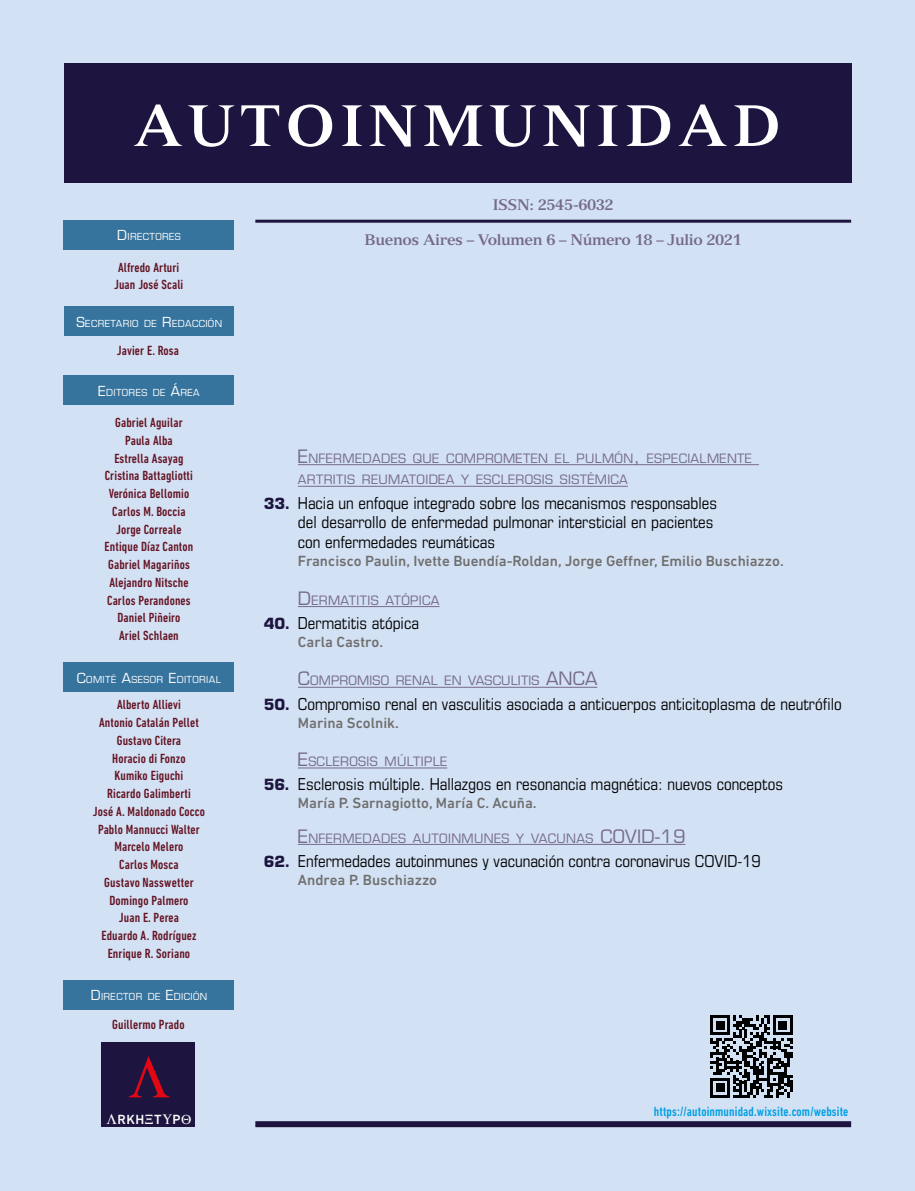
<style>
.page{position:relative;width:915px;height:1191px;background:#fff}
.page>*{position:absolute;margin:0;border:0;box-sizing:border-box;transform-origin:0 0}
.t1{font:700 57px "Versailles";letter-spacing:.1em;color:#fff}
.t2{font:18px "Eurostile";color:#766a8b}
.t3{font:condensed 16.5px/19.8px "Eurostile";color:#000}
.t4{font:500 15px "DIN Next LT Pro";color:#706f6f}
.t5{font:700 15px "Versailles";letter-spacing:-.03em;color:#766a8b}
.t6{font:500 condensed 13.5px/17.7px "DIN Next LT Pro";letter-spacing:.01em;color:#641423;text-align:center}
.t7{font:500 condensed 13.5px "DIN Next LT Pro";letter-spacing:.01em;color:#009fe3}
.t8{font:500 13.5px "DIN Next LT Pro";color:#fff}
.t9{font:13.5px "Eurostile";color:#fff}
.t10{font:12.6px/21.6px "Eurostile";letter-spacing:.03em;color:#766a8b}
.t11{font:9.45px "Eurostile";letter-spacing:.045em;color:#fff}
.s1{font-size:13.5px}
.s2{font-size:18px}
.s3{font-weight:700;font-stretch:normal;font-size:15px;color:#1d153f}
</style>
<div class="page">
<div style="left:0;top:0;width:914px;height:1191px;background:#d3e1f4"></div>
<div style="left:64px;top:64px;width:786px;height:119px;background:#1d153f"></div>
<hr style="left:255px;top:220px;width:595px;height:3px;background:#1d153f">
<hr style="left:298px;top:464px;width:460px;height:1px;background:#766a8b">
<hr style="left:298px;top:486px;width:329px;height:1px;background:#766a8b">
<hr style="left:298px;top:606px;width:141px;height:1px;background:#766a8b">
<hr style="left:298px;top:687px;width:299px;height:1px;background:#766a8b">
<hr style="left:298px;top:767px;width:149px;height:1px;background:#766a8b">
<hr style="left:298px;top:844px;width:387px;height:1px;background:#766a8b">
<div style="left:255px;top:1121px;width:595px;height:6px;background:#1d153f"></div>
<div style="left:64px;top:220px;width:170px;height:30px;background:#36739d"></div>
<div style="left:64px;top:980px;width:170px;height:30px;background:#36739d"></div>
<div style="left:64px;top:662px;width:170px;height:30px;background:#36739d"></div>
<div style="left:64px;top:375px;width:170px;height:30px;background:#36739d"></div>
<div style="left:65px;top:306px;width:169px;height:30px;background:#36739d"></div>
<div style="left:101px;top:1042px;width:94px;height:85px;background:#1d153f"></div>
<svg style="left:710px;top:1015px;width:82px;height:82px"></svg>
<h1 class="t1" style="left:134px;top:91px;width:647px">AUTOINMUNIDAD</h1>
<p class="t5" style="left:492px;top:196px;width:123px">ISSN: 2545-6032</p>
<p class="t9" style="left:117px;top:227px;width:10px">D</p>
<p class="t5" style="left:364px;top:231px;width:378px">Buenos Aires – Volumen 6 – Número 18 – Julio 2021</p>
<p class="t11" style="left:127px;top:231px;width:55px">IRECTORES</p>
<p class="t6" style="left:114px;top:258px;width:71px;text-align:left">Alfredo Arturi<br>Juan José Scali</p>
<p class="t11" style="left:76px;top:317px;width:147px"><span class="s1">S</span>ECRETARIO DE <span class="s1">R</span>EDACCIÓN</p>
<p class="t6" style="left:117px;top:341px;width:64px">Javier E. Rosa</p>
<p class="t11" style="left:98px;top:386px;width:103px"><span class="s1">E</span>DITORES DE <span class="s1">Á</span>REA</p>
<p class="t6" style="left:105px;top:413px;width:90px">Gabriel Aguilar<br>Paula Alba<br>Estrella Asayag<br>Cristina Battagliotti<br>Verónica Bellomio<br>Carlos M. Boccia<br>Jorge Correale<br>Entique Díaz Canton<br>Gabriel Magariños<br>Alejandro Nitsche<br>Carlos Perandones<br>Daniel Piñeiro<br>Ariel Schlaen</p>
<p class="t11" style="left:77px;top:673px;width:145px"><span class="s1">C</span>OMITÉ <span class="s1">A</span>SESOR <span class="s1">E</span>DITORIAL</p>
<p class="t6" style="left:93px;top:696px;width:113px">Alberto Allievi<br>Antonio Catalán Pellet<br>Gustavo Citera<br>Horacio di Fonzo<br>Kumiko Eiguchi<br>Ricardo Galimberti<br>José A. Maldonado Cocco<br>Pablo Mannucci Walter<br>Marcelo Melero<br>Carlos Mosca<br>Gustavo Nasswetter<br>Domingo Palmero<br>Juan E. Perea<br>Eduardo A. Rodríguez<br>Enrique R. Soriano</p>
<p class="t11" style="left:91px;top:991px;width:118px"><span class="s1">D</span> IRECTOR DE <span class="s1">E</span>DICIÓN</p>
<p class="t6" style="left:112px;top:1015px;width:74px">Guillermo Prado</p>
<p class="t8" style="left:117px;top:1112px;width:65px">RKH T P</p>
<p class="t10" style="left:298px;top:447px;width:454px"><span class="s2">E</span>NFERMEDADES QUE COMPROMETEN EL PULMÓN<span class="s2">,</span> ESPECIALMENTE<br>ARTRITIS REUMATOIDEA Y ESCLEROSIS SISTÉMICA</p>
<p class="t3" style="left:298px;top:492px;width:420px;text-indent:-34px"><span class="s3">33.</span> Hacia un enfoque integrado sobre los mecanismos responsables del desarrollo de enfermedad pulmonar intersticial en pacientes con enfermedades reumáticas</p>
<p class="t4" style="left:298px;top:552px;width:487px">Francisco Paulin, Ivette Buendía-Roldan, Jorge Geffner, Emilio Buschiazzo.</p>
<p class="t10" style="left:298px;top:589px;width:143px"><span class="s2">D</span>ERMATITIS ATÓPICA</p>
<p class="t3" style="left:264px;top:613px;width:156px"><span class="s3">40.</span> Dermatitis atópica</p>
<p class="t4" style="left:298px;top:633px;width:87px">Carla Castro.</p>
<p class="t10" style="left:298px;top:670px;width:262px"><span class="s2">C</span>OMPROMISO RENAL EN VASCULITIS <span class="s2">ANCA</span></p>
<p class="t3" style="left:264px;top:693px;width:579px"><span class="s3">50.</span> Compromiso renal en vasculitis asociada a anticuerpos anticitoplasma de neutrófilo</p>
<p class="t4" style="left:298px;top:713px;width:102px">Marina Scolnik.</p>
<p class="t10" style="left:298px;top:751px;width:150px"><span class="s2">E</span>SCLEROSIS MÚLTIPLE</p>
<p class="t3" style="left:264px;top:774px;width:520px"><span class="s3">56.</span> Esclerosis múltiple. Hallazgos en resonancia magnética: nuevos conceptos</p>
<p class="t4" style="left:298px;top:794px;width:240px">María P. Sarnagiotto, María C. Acuña.</p>
<p class="t10" style="left:298px;top:827px;width:314px"><span class="s2">E</span>NFERMEDADES AUTOINMUNES Y VACUNAS <span class="s2">COVID</span></p>
<h2 class="t2" style="left:655px;top:825px;width:32px">-19</h2>
<p class="t3" style="left:264px;top:850px;width:498px"><span class="s3">62.</span> Enfermedades autoinmunes y vacunación contra coronavirus COVID-19</p>
<p class="t4" style="left:298px;top:871px;width:141px">Andrea P. Buschiazzo</p>
<p class="t7" style="left:653px;top:1104px;width:196px">https://autoinmunidad.wixsite.com/website</p>
</div>
